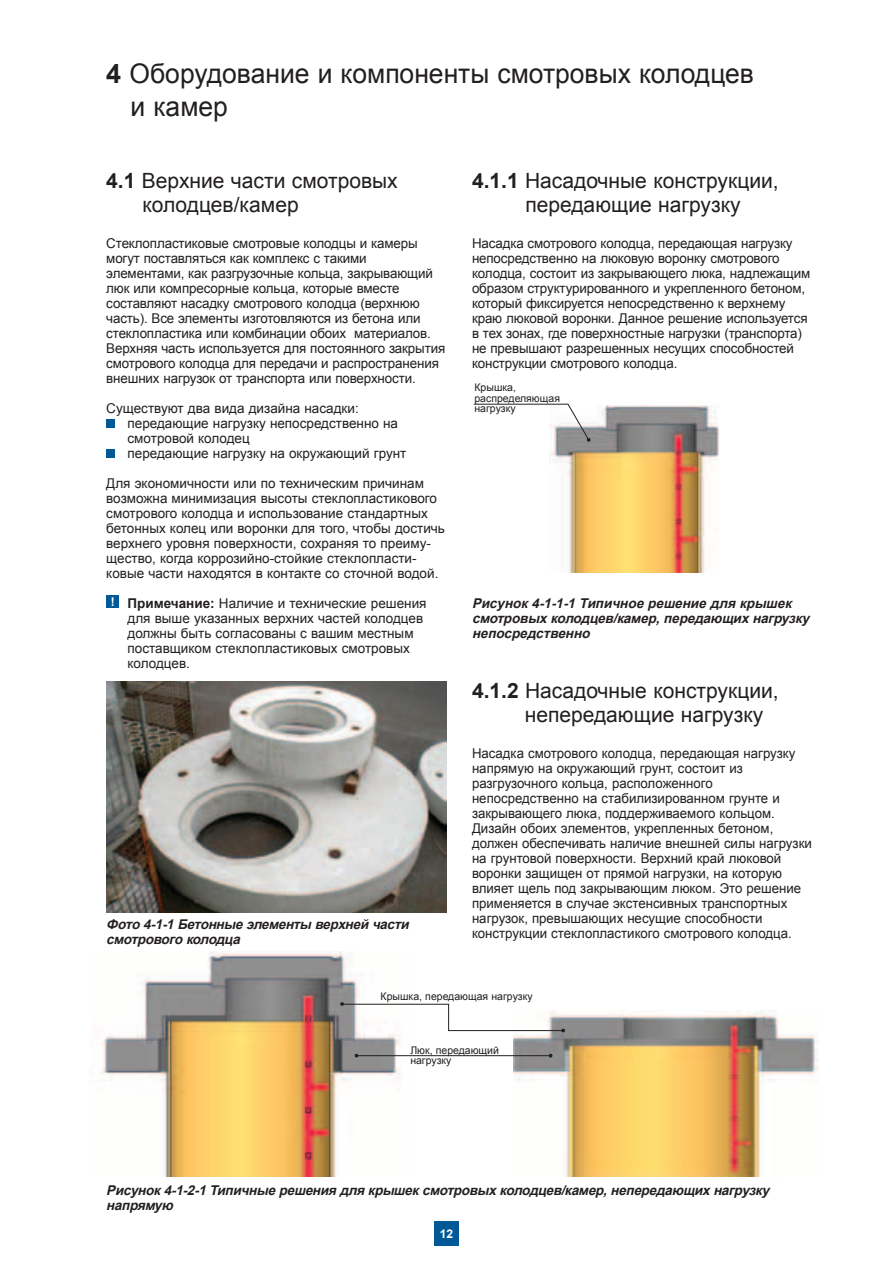
<style>
.page{position:relative;width:893px;height:1263px;background:#fff}
.page>*{position:absolute;margin:0;border:0;box-sizing:border-box;transform-origin:0 0}
.t1{font:27px/33px "Arial";color:#231f20}
.t2{font:21px/24px "Arial";color:#231f20}
.t3{font:13.5px/15px "Arial";color:#231f20}
.t4{font:italic 700 13.5px/15px "Arial";color:#231f20}
.t5{font:700 12px "Arial";color:#fff}
.t6{font:10.5px/10.5px "Arial";color:#231f20}
.s1{font-weight:700}
.s2{font-weight:700;font-size:12px;color:#fff}
</style>
<div class="page">
<div style="left:435px;top:1221px;width:24px;height:24px;background:#005996"></div>
<img style="left:101px;top:951px;width:309px;height:225px">
<img style="left:513px;top:1011px;width:305px;height:165px">
<div style="left:106px;top:420px;width:9px;height:8px;background:#005996"></div>
<div style="left:106px;top:450px;width:9px;height:8px;background:#005996"></div>
<div style="left:106px;top:595px;width:13px;height:13px;background:#005996"></div>
<img style="left:106px;top:681px;width:340px;height:231px">
<img style="left:550px;top:406px;width:170px;height:166px">
<svg style="left:473px;top:403px;width:118px;height:39px"></svg>
<svg style="left:340px;top:1002px;width:225px;height:30px"></svg>
<hr style="left:356px;top:1055px;width:195px;height:1px;background:#231f20">
<h1 class="t1" style="left:131px;top:58px;width:625px;text-indent:-24px"><span class="s1">4</span> Oборудование и компоненты смотровых колодцев и камер</h1>
<h2 class="t2" style="left:143px;top:169px;width:257px;text-indent:-36px"><span class="s1">4.1</span> Верхние части смотровых колодцев/камер</h2>
<p class="t3" style="left:106px;top:236px;width:341px">Стеклопластиковые смотровые колодцы и камеры могут поставляться как комплекс с такими элементами, как разгрузочные кольца, закрывающий люк или компресорные кольца, которые вместе составляют насадку смотрового колодца (верхнюю часть). Все элементы изготовляются из бетона или стеклопластика или комбинации обоих материалов.<br>Верхняя часть используется для постоянного закрытия смотрового колодца для передачи и распространения внешних нагрузок от транспорта или поверхности.</p>
<p class="t3" style="left:128px;top:401px;width:280px;text-indent:-21px">Существуют два вида дизайна насадки: передающие нагрузку непосредственно на смотровой колодец<br>передающие нагрузку на окружающий грунт</p>
<p class="t3" style="left:106px;top:476px;width:340px">Для экономичности или по техническим причинам возможна минимизация высоты стеклопластикового смотрового колодца и использование стандартных бетонных колец или воронки для того, чтобы достичь верхнего уровня поверхности, сохраняя то преиму&shy;щество, когда коррозийно-стойкие стеклопласти&shy;ковые части находятся в контакте со сточной водой.</p>
<p class="t3" style="left:128px;top:596px;width:300px;text-indent:-17px"><span class="s2">!</span> <span class="s1">Примечание:</span> Наличие и технические решения для выше указанных верхних частей колодцев должны быть согласованы с вашим местным поставщиком стеклопластиковых смотровых колодцев.</p>
<p class="t4" style="left:106px;top:917px;width:308px">Фото 4-1-1Бетонныеэлементы верхней части смотрового колодца</p>
<h2 class="t2" style="left:525px;top:169px;width:255px;text-indent:-53px"><span class="s1">4.1.1</span> Насадочные конструкции, передающие нагрузку</h2>
<p class="t3" style="left:472px;top:236px;width:340px">Насадка смотрового колодца, передающая нагрузку непосредственно на люковую воронку смотрового колодца, состоит из закрывающего люка, надлежащим образом структурированного и укрепленного бетоном, который фиксируется непосредственно к верхнему краю люковой воронки. Данное решение используется в тех зонах, где поверхностные нагрузки (транспорта) не превышают разрешенных несущих способностей конструкции смотрового колодца.</p>
<p class="t6" style="left:474px;top:382px;width:87px">Крышка, распределяющая нагрузку</p>
<p class="t4" style="left:472px;top:596px;width:343px">Рисунок4-1-1-1 Типичное решение для крышек смотровыхколодцев/камер,передающихнагрузку непосредственно</p>
<h2 class="t2" style="left:525px;top:679px;width:255px;text-indent:-53px"><span class="s1">4.1.2</span> Насадочные конструкции, непередающие нагрузку</h2>
<p class="t3" style="left:472px;top:746px;width:341px">Насадка смотрового колодца, передающая нагрузку напрямую на окружающий грунт, состоит из разгрузочного кольца, расположенного непосредственно на стабилизированном грунте и закрывающего люка, поддерживаемого кольцом.<br>Дизайн обоих элементов, укрепленных бетоном, должен обеспечивать наличие внешней силы нагрузки на грунтовой поверхности. Верхний край люковой воронки защищен от прямой нагрузки, на которую влияет щель под закрывающим люком. Это решение применяется в случае экстенсивных транспортных нагрузок, превышающих несущие способности конструкции стеклопластикого смотрового колодца.</p>
<p class="t6" style="left:381px;top:991px;width:154px">Крышка, передающая нагрузку</p>
<p class="t6" style="left:410px;top:1045px;width:90px">Люк, передающий нагрузку</p>
<p class="t4" style="left:106px;top:1183px;width:668px">Рисунок4-1-2-1Типичныерешениядлякрышексмотровыхколодцев/камер,непередающихнагрузку напрямую</p>
<p class="t5" style="left:440px;top:1225px;width:15px">12</p>
</div>
